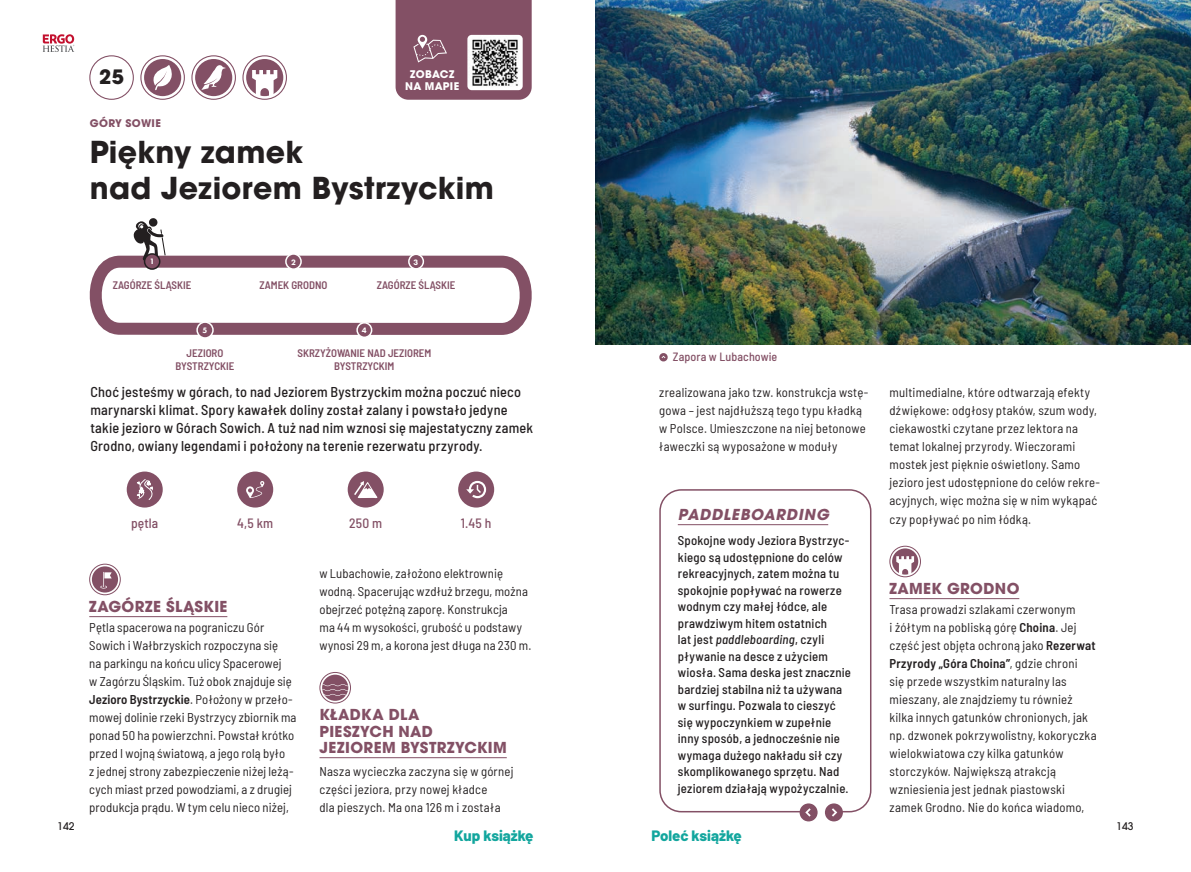
<style>
.page{position:relative;width:1191px;height:872px;background:#fff}
.page>*{position:absolute;margin:0;border:0;box-sizing:border-box;transform-origin:0 0}
.t1{font:700 30px/36px "ITC Avant Garde Pro";letter-spacing:.01em;color:#231f20}
.t2{font:700 19.65px "ITC Avant Garde Pro";color:#231f20}
.t3{font:700 15px/16.5px "ITC Avant Garde Pro";letter-spacing:.025em;color:#835065}
.t4{font:800 15px "Barlow";color:#13a69e}
.t5{font:italic 700 15px "ITC Avant Garde Pro";color:#835065}
.t6{font:500 semi-condensed 14.25px/18px "Barlow";letter-spacing:.015em;color:#231f20}
.t7{font:500 semi-condensed 13.5px "Barlow";letter-spacing:.01em;color:#835065}
.t8{font:semi-condensed 12.75px/18px "Barlow";letter-spacing:.015em;color:#231f20}
.t9{font:500 semi-condensed 12.75px/16.5px "Barlow";letter-spacing:.02em;color:#231f20}
.t10{font:500 semi-condensed 12px "Barlow";letter-spacing:.01em;color:#835065}
.t11{font:600 semi-condensed 10.95px/13px "Barlow";color:#835065;text-align:center}
.t12{font:700 10.5px/12px "ITC Avant Garde Pro";letter-spacing:.03em;color:#fff;text-align:center}
.t13{font:700 10.5px "ITC Avant Garde Pro";letter-spacing:.03em;color:#835065}
.t14{font:500 10.5px "ITC Avant Garde Pro";color:#231f20}
.t15{font:800 8.1px "Futura PT";color:#fff}
.s1{font-weight:600}
.s2{font-style:italic}
</style>
<div class="page">
<svg style="left:43px;top:34px;width:31px;height:18px"></svg>
<hr style="left:889px;top:598px;width:130px;height:1px;background:#835065">
<div style="left:892px;top:548px;width:26px;height:26px;background:#835065;border-radius:50%"></div>
<div style="left:889px;top:546px;width:32px;height:31px;border:1px solid #835065;border-radius:50%"></div>
<svg style="left:896px;top:556px;width:18px;height:18px"></svg>
<hr style="left:89px;top:616px;width:138px;height:1px;background:#835065">
<div style="left:92px;top:566px;width:26px;height:26px;background:#835065;border-radius:50%"></div>
<div style="left:89px;top:564px;width:32px;height:31px;border:1px solid #835065;border-radius:50%"></div>
<svg style="left:100px;top:572px;width:12px;height:16px"></svg>
<svg style="left:89px;top:255px;width:443px;height:80px"></svg>
<div style="left:286px;top:254px;width:15px;height:15px;background:#835065;border-radius:50%"></div>
<div style="left:285px;top:253px;width:17px;height:17px;border:2px solid #fff;border-radius:50%"></div>
<div style="left:409px;top:254px;width:14px;height:15px;background:#835065;border-radius:50%"></div>
<div style="left:408px;top:253px;width:16px;height:16px;border:2px solid #fff;border-radius:50%"></div>
<div style="left:357px;top:323px;width:15px;height:14px;background:#835065;border-radius:50%"></div>
<div style="left:356px;top:322px;width:16px;height:16px;border:2px solid #fff;border-radius:50%"></div>
<div style="left:197px;top:322px;width:16px;height:16px;background:#835065;border-radius:50%"></div>
<div style="left:196px;top:321px;width:18px;height:18px;border:2px solid #fff;border-radius:50%"></div>
<svg style="left:132px;top:218px;width:34px;height:43px"></svg>
<div style="left:145px;top:254px;width:15px;height:15px;background:#835065;border-radius:50%"></div>
<div style="left:144px;top:253px;width:16px;height:17px;border:2px solid #231f20;border-radius:50%"></div>
<div style="left:127px;top:471px;width:36px;height:36px;background:#835065;border-radius:50%"></div>
<svg style="left:136px;top:479px;width:17px;height:21px"></svg>
<div style="left:237px;top:471px;width:36px;height:36px;background:#835065;border-radius:50%"></div>
<svg style="left:246px;top:481px;width:18px;height:17px"></svg>
<div style="left:348px;top:471px;width:36px;height:36px;background:#835065;border-radius:50%"></div>
<svg style="left:354px;top:481px;width:23px;height:17px"></svg>
<div style="left:458px;top:471px;width:36px;height:36px;background:#835065;border-radius:50%"></div>
<svg style="left:466px;top:481px;width:20px;height:17px"></svg>
<div style="left:89px;top:55px;width:45px;height:45px;border:1px solid #835065;border-radius:50%"></div>
<hr style="left:678px;top:524px;width:150px;height:1px;background:#835065">
<div style="left:659px;top:489px;width:212px;height:323px;border:2px solid #835065;border-radius:21px"></div>
<div style="left:801px;top:809px;width:39px;height:10px;background:#fff"></div>
<svg style="left:825px;top:803px;width:18px;height:18px"></svg>
<svg style="left:799px;top:803px;width:18px;height:18px"></svg>
<img style="left:595px;top:0;width:596px;height:345px">
<hr style="left:319px;top:757px;width:188px;height:1px;background:#835065">
<div style="left:322px;top:674px;width:26px;height:27px;background:#835065;border-radius:50%"></div>
<svg style="left:322px;top:684px;width:26px;height:12px"></svg>
<div style="left:319px;top:672px;width:32px;height:31px;border:1px solid #835065;border-radius:50%"></div>
<div style="left:246px;top:59px;width:37px;height:37px;background:#835065;border-radius:50%"></div>
<div style="left:242px;top:55px;width:45px;height:45px;border:1px solid #835065;border-radius:50%"></div>
<svg style="left:252px;top:70px;width:25px;height:26px"></svg>
<div style="left:195px;top:59px;width:37px;height:37px;background:#835065;border-radius:50%"></div>
<div style="left:191px;top:55px;width:45px;height:45px;border:1px solid #835065;border-radius:50%"></div>
<svg style="left:201px;top:65px;width:25px;height:25px"></svg>
<div style="left:144px;top:59px;width:37px;height:37px;background:#835065;border-radius:50%"></div>
<div style="left:140px;top:55px;width:45px;height:45px;border:1px solid #835065;border-radius:50%"></div>
<svg style="left:153px;top:65px;width:19px;height:25px"></svg>
<svg style="left:659px;top:353px;width:8px;height:8px"></svg>
<svg style="left:395px;top:0;width:136px;height:100px;background:#8d6777"></svg>
<h2 class="t2" style="left:99px;top:64px;width:26px">25</h2>
<p class="t12" style="left:405px;top:68px;width:56px">ZOBACZ<br>NA MAPIE</p>
<p class="t13" style="left:90px;top:116px;width:73px">GÓRY SOWIE</p>
<h1 class="t1" style="left:90px;top:134px;width:405px">Piękny zamek<br>nad Jeziorem Bystrzyckim</h1>
<p class="t15" style="left:150px;top:256px;width:6px">1</p>
<p class="t15" style="left:291px;top:257px;width:6px">2</p>
<p class="t15" style="left:414px;top:257px;width:6px">3</p>
<p class="t11" style="left:113px;top:277px;width:80px">ZAGÓRZE ŚLĄSKIE</p>
<p class="t11" style="left:259px;top:277px;width:69px">ZAMEK GRODNO</p>
<p class="t11" style="left:377px;top:277px;width:80px">ZAGÓRZE ŚLĄSKIE</p>
<p class="t15" style="left:203px;top:325px;width:6px">5</p>
<p class="t15" style="left:362px;top:325px;width:6px">4</p>
<p class="t11" style="left:176px;top:345px;width:60px">JEZIORO<br>BYSTRZYCKIE</p>
<p class="t11" style="left:297px;top:345px;width:135px">SKRZYŻOWANIE NAD JEZIOREM<br>BYSTRZYCKIM</p>
<p class="t6" style="left:90px;top:382px;width:444px">Choć jesteśmy w górach, to nad Jeziorem Bystrzyckim można poczuć nieco marynarski klimat. Spory kawałek doliny został zalany i powstało jedyne takie jezioro w Górach Sowich. A tuż nad nim wznosi się majestatyczny zamek Grodno, owiany legendami i położony na terenie rezerwatu przyrody.</p>
<p class="t7" style="left:131px;top:513px;width:29px">pętla</p>
<p class="t7" style="left:237px;top:513px;width:37px">4,5 km</p>
<p class="t7" style="left:349px;top:513px;width:34px">250 m</p>
<p class="t7" style="left:461px;top:513px;width:32px">1.45 h</p>
<p class="t3" style="left:89px;top:598px;width:140px">ZAGÓRZE ŚLĄSKIE</p>
<p class="t8" style="left:89px;top:617px;width:209px">Pętla spacerowa na pograniczu Gór Sowich i Wałbrzyskich rozpoczyna się<br>na parkingu na końcu ulicy Spacerowej<br>w Zagórzu Śląskim. Tuż obok znajduje się <span class="s1">Jezioro Bystrzyckie</span>. Położony w przeło&shy;mowej dolinie rzeki Bystrzycy zbiornik ma ponad 50 ha powierzchni. Powstał krótko przed I wojną światową, a jego rolą było<br>z jednej strony zabezpieczenie niżej leżą&shy;cych miast przed powodziami, a z drugiej produkcja prądu. W tym celu nieco niżej,</p>
<p class="t8" style="left:319px;top:563px;width:213px">w Lubachowie, założono elektrownię wodną. Spacerując wzdłuż brzegu, można obejrzeć potężną zaporę. Konstrukcja<br>ma 44 m wysokości, grubość u podstawy wynosi 29 m, a korona jest długa na 230 m.</p>
<p class="t3" style="left:319px;top:706px;width:189px">KŁADKA DLA<br>PIESZYCH NAD<br>JEZIOREM BYSTRZYCKIM</p>
<p class="t8" style="left:319px;top:761px;width:196px">Nasza wycieczka zaczyna się w górnej części jeziora, przy nowej kładce<br>dla pieszych. Ma ona 126 m i została</p>
<p class="t10" style="left:673px;top:348px;width:106px">Zapora w Lubachowie</p>
<p class="t8" style="left:659px;top:383px;width:211px">zrealizowana jako tzw. konstrukcja wstę&shy;gowa – jest najdłuższą tego typu kładką w Polsce. Umieszczone na niej betonowe ławeczki są wyposażone w moduły</p>
<p class="t5" style="left:678px;top:504px;width:156px">PADDLEBOARDING</p>
<p class="t9" style="left:678px;top:531px;width:175px">Spokojne wody Jeziora Bystrzyc&shy;kiego są udostępnione do celów rekreacyjnych, zatem można tu spokojnie popływać na rowerze wodnym czy małej łódce, ale prawdziwym hitem ostatnich<br>lat jest <span class="s2">paddleboarding</span>, czyli pływanie na desce z użyciem wiosła. Sama deska jest znacznie bardziej stabilna niż ta używana w surfingu. Pozwala to cieszyć się wypoczynkiem w zupełnie inny sposób, a jednocześnie nie wymaga dużego nakładu sił czy skomplikowanego sprzętu. Nad jeziorem działają wypożyczalnie.</p>
<p class="t8" style="left:889px;top:383px;width:212px">multimedialne, które odtwarzają efekty dźwiękowe: odgłosy ptaków, szum wody, ciekawostki czytane przez lektora na temat lokalnej przyrody. Wieczorami mostek jest pięknie oświetlony. Samo jezioro jest udostępnione do celów rekre&shy;acyjnych, więc można się w nim wykąpać czy popływać po nim łódką.</p>
<p class="t3" style="left:889px;top:580px;width:131px">ZAMEK GRODNO</p>
<p class="t8" style="left:889px;top:599px;width:209px">Trasa prowadzi szlakami czerwonym<br>i żółtym na pobliską górę <span class="s1">Choina</span>. Jej część jest objęta ochroną jako <span class="s1">Rezerwat Przyrody „Góra Choina”</span>, gdzie chroni<br>się przede wszystkim naturalny las mieszany, ale znajdziemy tu również kilka innych gatunków chronionych, jak np. dzwonek pokrzywolistny, kokoryczka wielokwiatowa czy kilka gatunków storczyków. Największą atrakcją wzniesienia jest jednak piastowski zamek Grodno. Nie do końca wiadomo,</p>
<p class="t14" style="left:57px;top:819px;width:19px">142</p>
<p class="t14" style="left:1116px;top:819px;width:19px">143</p>
<p class="t4" style="left:454px;top:824px;width:81px">Kup książkę</p>
<p class="t4" style="left:651px;top:824px;width:91px">Poleć książkę</p>
</div>
